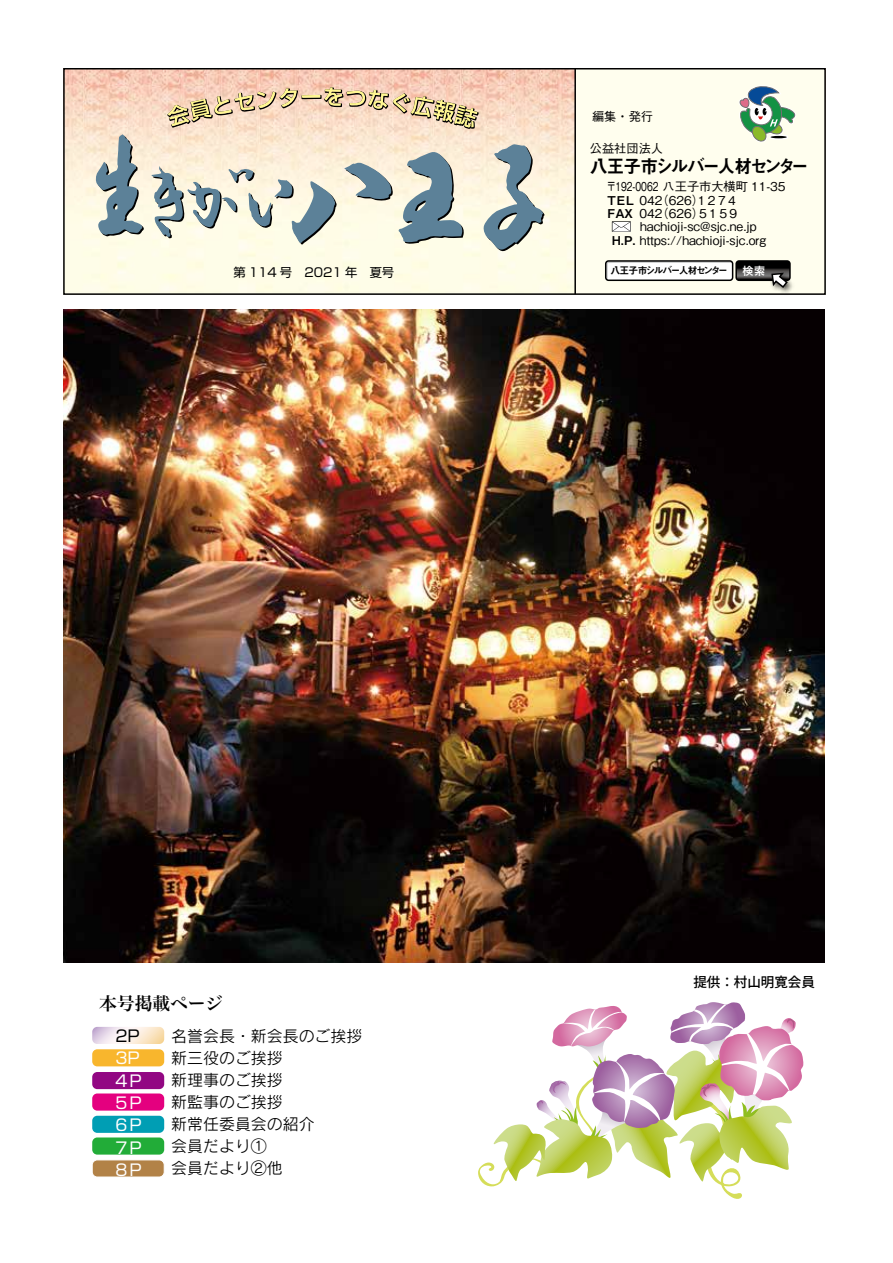
<style>
.page{position:relative;width:893px;height:1263px;background:#fff}
.page>*{position:absolute;margin:0;border:0;box-sizing:border-box;transform-origin:0 0}
.t1{font:18.3px "Midashi Go Pro MB31";letter-spacing:-.135em;color:#000}
.t2{font:17.7px "Hira Min Pro W6";color:#000}
.t3{font:15.9px/22px "Rodin Pro M";color:#000}
.t4{font:15.9px/22px "Shin Go Pro";color:#fff;text-align:justify}
.t5{font:15.9px "Shin Go Pro";color:#000}
.t6{font:500 13.5px "Koz Go Pr 6 N";color:#000}
.t7{font:12.3px "Shin Go Pro";color:#000}
.t8{font:500 12.15px/13.4px "Gothic BBB Pro";color:#000}
.t9{font:500 12.15px/13.4px "Gothic BBB Pro";color:#000;scale:.75 1}
.t10{font:12.15px "Midashi Go Pro MB31";letter-spacing:.035em;color:#000}
.t11{font:10.95px "Hira Kaku Pro W6";color:#fff}
.t12{font:9.75px "Midashi Go Pro MB31";letter-spacing:-.16em;color:#000}
.s1{font-family:"Midashi Go Pro MB31";font-weight:400}
</style>
<div class="page">
<img style="left:66px;top:71px;width:508px;height:221px">
<div style="left:575px;top:69px;width:250px;height:225px;background:#fffeee"></div>
<div style="left:63px;top:68px;width:763px;height:227px;border:2px solid #000"></div>
<div style="left:735px;top:260px;width:56px;height:21px;border:2px solid #000;border-radius:3px"></div>
<img style="left:767px;top:268px;width:30px;height:27px">
<div style="left:301px;top:95px;width:21px;height:4px;border:2px solid #000"></div>
<svg style="left:95px;top:134px;width:49px;height:103px;background:#a7b2b1"></svg>
<svg style="left:151px;top:166px;width:187px;height:79px;background:#ced2c8"></svg>
<svg style="left:344px;top:152px;width:121px;height:92px;background:#bac3bf"></svg>
<svg style="left:482px;top:144px;width:63px;height:108px;background:#b5bebb"></svg>
<svg style="left:608px;top:261px;width:182px;height:28px"></svg>
<div style="left:605px;top:260px;width:128px;height:21px;border:2px solid #000;border-radius:3px"></div>
<svg style="left:612px;top:222px;width:19px;height:10px"></svg>
<hr style="left:574px;top:69px;width:2px;height:225px;background:#000">
<svg style="left:166px;top:87px;width:133px;height:42px;background:#e0c6a8"></svg>
<hr style="left:302px;top:95px;width:18px;height:3px;background:#fff791">
<svg style="left:323px;top:81px;width:157px;height:49px;background:#e1c5a7"></svg>
<svg style="left:739px;top:85px;width:57px;height:57px"></svg>
<svg style="left:92px;top:1027px;width:72px;height:17px"></svg>
<div style="left:92px;top:1049px;width:72px;height:17px;background:#f8b62d;border-radius:5px"></div>
<div style="left:92px;top:1072px;width:72px;height:17px;background:#920783;border-radius:5px"></div>
<div style="left:92px;top:1093px;width:72px;height:17px;background:#e4007f;border-radius:5px"></div>
<div style="left:92px;top:1116px;width:72px;height:17px;background:#009eb4;border-radius:5px"></div>
<div style="left:92px;top:1137px;width:72px;height:17px;background:#22ac38;border-radius:5px"></div>
<div style="left:92px;top:1160px;width:72px;height:17px;background:#b28247;border-radius:5px"></div>
<div style="left:92px;top:1159px;width:72px;height:18px;border:1px solid #fff;border-radius:5px"></div>
<img style="left:64px;top:309px;width:761px;height:654px">
<svg style="left:478px;top:1002px;width:325px;height:197px"></svg>
<p class="t7" style="left:233px;top:263px;width:162px">第 114 号　2021 年　夏号</p>
<p class="t8" style="left:592px;top:108px;width:62px">編集・発行</p>
<p class="t8" style="left:590px;top:140px;width:75px">公益社団法人</p>
<h1 class="t1" style="left:590px;top:151px;width:221px">八王子市シルバー人材センター</h1>
<p class="t9" style="left:698px;top:178px;width:119px;text-indent:-91px">〒192-0062 八王子市大横町 11-35<br>1274</p>
<p class="t8" style="left:656px;top:192px;width:49px">)626(</p>
<p class="t8" style="left:639px;top:192px;width:25px">042</p>
<p class="t10" style="left:608px;top:190px;width:28px">TEL</p>
<p class="t8" style="left:656px;top:205px;width:49px">)626(</p>
<p class="t8" style="left:639px;top:205px;width:25px">042</p>
<p class="t8" style="left:699px;top:205px;width:40px">5159</p>
<p class="t10" style="left:608px;top:204px;width:27px">FAX</p>
<p class="t8" style="left:612px;top:219px;width:156px;text-indent:28px">hachioji-sc@sjc.ne j p.<br><span class="s1">H P. .</span> https://hachioji-sjc.org</p>
<p class="t11" style="left:742px;top:261px;width:24px">検索</p>
<p class="t12" style="left:611px;top:263px;width:119px">八王子市シルバー人材センター</p>
<h2 class="t2" style="left:99px;top:988px;width:125px">本号掲載ページ</h2>
<h3 class="t5" style="left:115px;top:1023px;width:26px">2P</h3>
<h3 class="t4" style="left:115px;top:1045px;width:26px">3P</h3>
<h3 class="t4" style="left:114px;top:1068px;width:30px">４P５P６P７P８P</h3>
<h3 class="t3" style="left:171px;top:1024px;width:193px">名誉会長・新会長のご挨拶新三役のご挨拶<br>新理事のご挨拶<br>新監事のご挨拶<br>新常任委員会の紹介<br>会員だより1<br>会員だより②他</h3>
<p class="t6" style="left:693px;top:975px;width:123px">提供：村山明寛会員</p>
</div>
